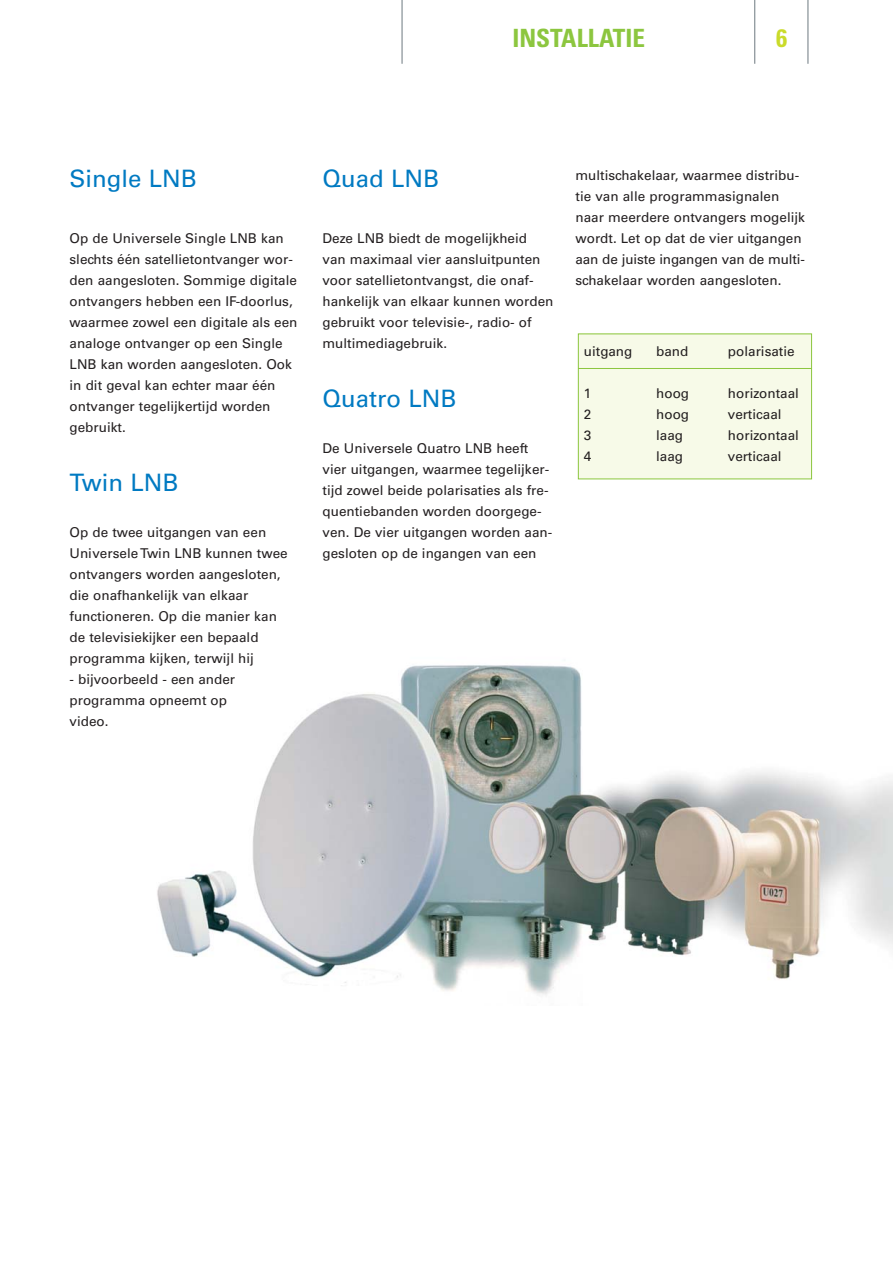
<style>
.page{position:relative;width:893px;height:1263px;background:#fff}
.page>*{position:absolute;margin:0;border:0;box-sizing:border-box;transform-origin:0 0}
.t1{font:700 condensed 25.2px "Univers";color:#8cc63f}
.t2{font:700 condensed 25.2px "Univers";color:#cadb2a}
.t3{font:24px "Univers";color:#007ac2}
.t4{font:13.5px/21px "Univers";color:#231f20}
</style>
<div class="page">
<div style="left:577px;top:333px;width:235px;height:147px;background:#f7fae8"></div>
<hr style="left:807px;top:0;width:1px;height:64px;background:#6d7980">
<hr style="left:754px;top:0;width:1px;height:64px;background:#6d7980">
<hr style="left:401px;top:0;width:1px;height:64px;background:#6d7980">
<img style="left:157px;top:665px;width:735px;height:330px">
<h1 class="t1" style="left:512px;top:29px;width:134px">INSTALLATIE</h1>
<h1 class="t2" style="left:776px;top:29px;width:13px">6</h1>
<h2 class="t3" style="left:70px;top:170px;width:129px">Single LNB</h2>
<p class="t4" style="left:70px;top:229px;width:229px">Op de Universele Single LNB kan slechts één satellietontvanger wor&shy;den aangesloten. Sommige digitale ontvangers hebben een IF-doorlus, waarmee zowel een digitale als een analoge ontvanger op een Single<br>LNB kan worden aangesloten. Ook in dit geval kan echter maar één ontvanger tegelijkertijd worden gebruikt.</p>
<h2 class="t3" style="left:70px;top:474px;width:111px">Twin LNB</h2>
<p class="t4" style="left:70px;top:523px;width:220px">Op de twee uitgangen van een<br>Universele Twin LNB kunnen twee ontvangers worden aangesloten, die onafhankelijk van elkaar functioneren. Op die manier kan de televisiekijker een bepaald programma kijken, terwijl hij</p>
<p class="t4" style="left:70px;top:670px;width:167px">- bijvoorbeeld - een ander programma opneemt op video.</p>
<h2 class="t3" style="left:322px;top:170px;width:118px">Quad LNB</h2>
<p class="t4" style="left:322px;top:229px;width:232px">Deze LNB biedt de mogelijkheid van maximaal vier aansluitpunten voor satellietontvangst, die onaf&shy;hankelijk van elkaar kunnen worden gebruikt voor televisie-, radio- of multimediagebruik.</p>
<h2 class="t3" style="left:322px;top:390px;width:136px">Quatro LNB</h2>
<p class="t4" style="left:322px;top:439px;width:231px">De Universele Quatro LNB heeft vier uitgangen, waarmee tegelijker&shy;tijd zowel beide polarisaties als fre&shy;quentiebanden worden doorgege&shy;ven. De vier uitgangen worden aan&shy;gesloten op de ingangen van een</p>
<p class="t4" style="left:575px;top:166px;width:231px">multischakelaar, waarmee distribu&shy;tie van alle programmasignalen naar meerdere ontvangers mogelijk wordt. Let op dat de vier uitgangen aan de juiste ingangen van de multi&shy;schakelaar worden aangesloten.</p>
<p class="t4" style="left:584px;top:342px;width:50px">uitgang</p>
<p class="t4" style="left:656px;top:342px;width:34px">band</p>
<p class="t4" style="left:728px;top:342px;width:68px">polarisatie</p>
<p class="t4" style="left:584px;top:384px;width:9px">1</p>
<p class="t4" style="left:656px;top:384px;width:34px">hoog</p>
<p class="t4" style="left:728px;top:384px;width:72px">horizontaal</p>
<p class="t4" style="left:584px;top:405px;width:9px">2</p>
<p class="t4" style="left:656px;top:405px;width:34px">hoog</p>
<p class="t4" style="left:728px;top:405px;width:55px">verticaal</p>
<p class="t4" style="left:584px;top:426px;width:9px">3</p>
<p class="t4" style="left:656px;top:426px;width:29px">laag</p>
<p class="t4" style="left:728px;top:426px;width:72px">horizontaal</p>
<p class="t4" style="left:584px;top:447px;width:9px">4</p>
<p class="t4" style="left:656px;top:447px;width:29px">laag</p>
<p class="t4" style="left:728px;top:447px;width:55px">verticaal</p>
</div>
